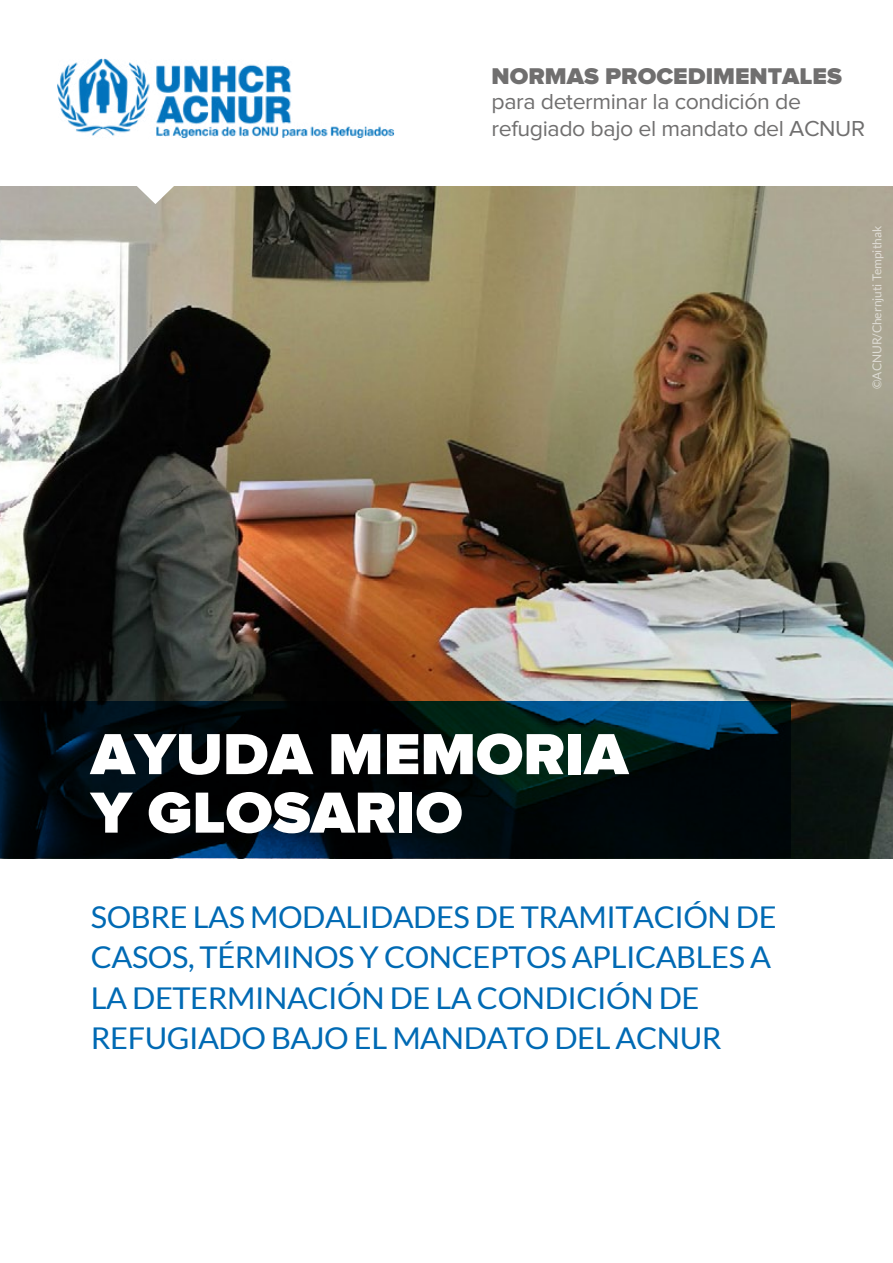
<style>
.page{position:relative;width:893px;height:1263px;background:#fff}
.page>*{position:absolute;margin:0;border:0;box-sizing:border-box;transform-origin:0 0}
.t1{font:900 60px/58.5px "Proxima Nova";color:#fff}
.t2{font:30px/40.5px "Lato";letter-spacing:-.015em;color:#006ab4}
.t3{font:900 23.55px "Proxima Nova";color:#706f6f}
.t4{font:22.5px/27px "Proxima Nova";letter-spacing:-.02em;color:#706f6f}
.t5{font:12.3px "Lato";color:#fff}
</style>
<div class="page">
<img style="left:57px;top:58px;width:338px;height:81px">
<img style="left:0;top:186px;width:893px;height:672px">
<svg style="left:0;top:701px;width:791px;height:157px;background:#000f14"></svg>
<svg style="left:137px;top:186px;width:37px;height:18px"></svg>
<p class="t3" style="left:492px;top:62px;width:352px">NORMAS PROCEDIMENTALES</p>
<p class="t4" style="left:492px;top:89px;width:375px">para determinar la condición de refugiado bajo el mandato del ACNUR</p>
<p class="t5" style="left:870px;top:389px;width:165px;rotate:-90deg">©ACNUR/Chernjuti Tempithak</p>
<h1 class="t1" style="left:91px;top:727px;width:539px">AYUDA MEMORIA<br>Y GLOSARIO</h1>
<p class="t2" style="left:91px;top:897px;width:687px">SOBRE LAS MODALIDADES DE TRAMITACIÓN DE CASOS, TÉRMINOS Y CONCEPTOS APLICABLES A LA DETERMINACIÓN DE LA CONDICIÓN DE REFUGIADO BAJO EL MANDATO DEL ACNUR</p>
</div>
